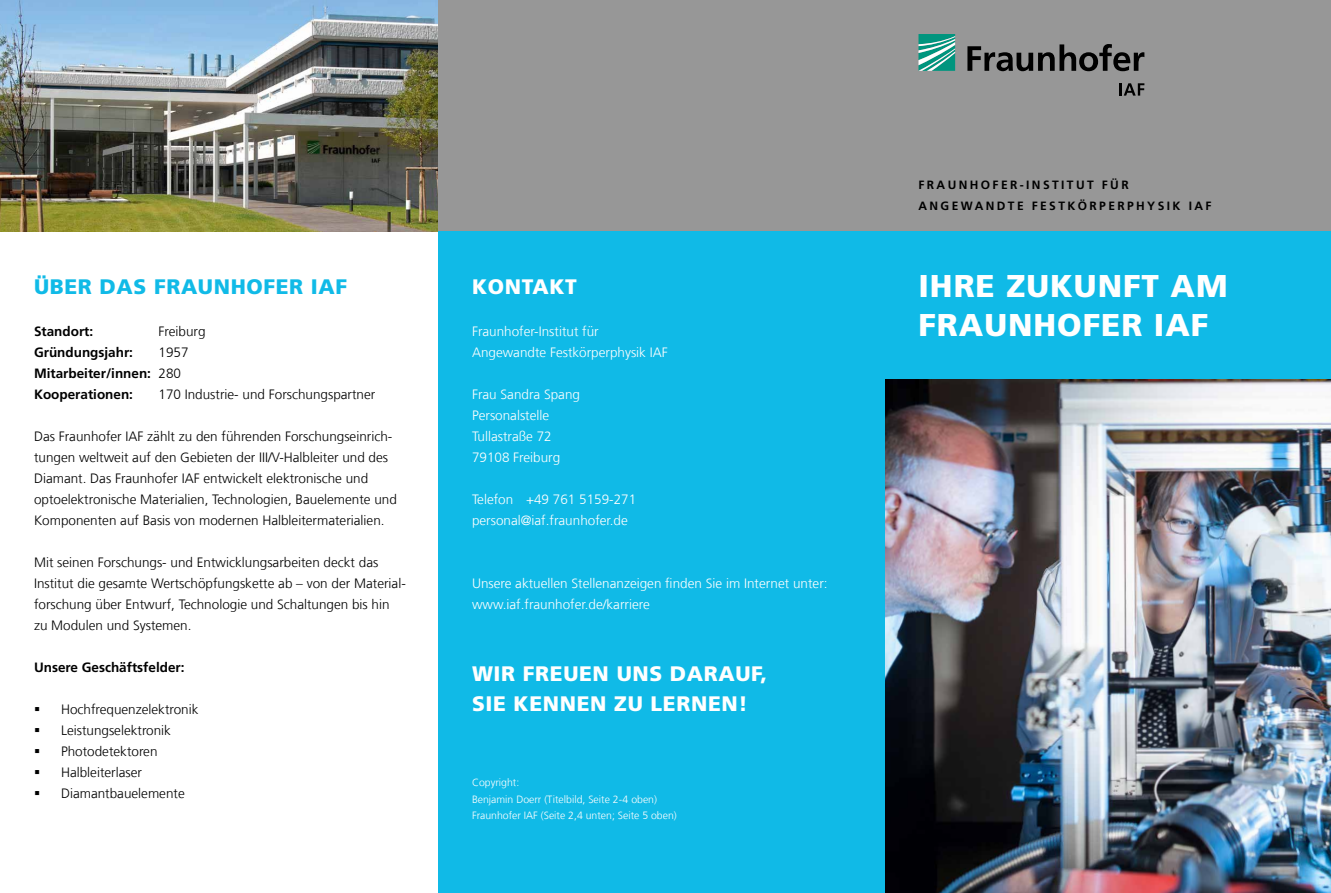
<style>
.page{position:relative;width:1331px;height:893px;background:#fff}
.page>*{position:absolute;margin:0;border:0;box-sizing:border-box;transform-origin:0 0}
.t1{font:900 31.5px "Frutiger LT Com";letter-spacing:.03em;color:#fff}
.t2{font:900 21px/30px "Frutiger LT Com";letter-spacing:.03em;color:#fff}
.t3{font:900 21px "Frutiger LT Com";letter-spacing:.03em;color:#10bae7}
.t4{font:300 13.5px/21px "Frutiger LT Com";color:#000}
.t5{font:300 13.5px/21px "Frutiger LT Com";color:#fff}
.t6{font:700 13.5px/21px "Frutiger LT Com";color:#000}
.t7{font:700 12px/21px "Frutiger LT Com";letter-spacing:.2em;color:#000}
.t8{font:300 10.5px/16.5px "Frutiger LT Com";color:#fff}
.s1{font-weight:300}
</style>
<div class="page">
<div style="left:0;top:0;width:1331px;height:231px;background:#979797"></div>
<img style="left:884px;top:378px;width:447px;height:515px">
<div style="left:438px;top:231px;width:446px;height:662px;background:#10bae7"></div>
<div style="left:876px;top:231px;width:455px;height:147px;background:#10bae7"></div>
<svg style="left:918px;top:34px;width:37px;height:37px"></svg>
<svg style="left:967px;top:44px;width:177px;height:27px"></svg>
<svg style="left:1119px;top:83px;width:25px;height:13px"></svg>
<img style="left:0;top:0;width:438px;height:231px">
<h2 class="t3" style="left:34px;top:274px;width:315px">ÜBER DAS FRAUNHOFER IAF</h2>
<h2 class="t2" style="left:472px;top:272px;width:106px">KONTAKT</h2>
<p class="t6" style="left:34px;top:321px;width:61px">Standort:</p>
<p class="t4" style="left:159px;top:321px;width:49px">Freiburg</p>
<p class="t6" style="left:34px;top:342px;width:100px">Gründungsjahr:</p>
<p class="t6" style="left:34px;top:342px;width:156px;text-indent:124px"><span class="s1">1957<br></span>Mitarbeiter/innen: <span class="s1">280<br></span>Kooperationen:</p>
<p class="t4" style="left:159px;top:384px;width:218px">170 Industrie- und Forschungspartner</p>
<p class="t4" style="left:34px;top:426px;width:364px">Das Fraunhofer IAF zählt zu den führenden Forschungseinrich&shy;tungen weltweit auf den Gebieten der III/V-Halbleiter und des Diamant. Das Fraunhofer IAF entwickelt elektronische und optoelektronische Materialien, Technologien, Bauelemente und Komponenten auf Basis von modernen Halbleitermaterialien.</p>
<p class="t4" style="left:34px;top:552px;width:372px">Mit seinen Forschungs- und Entwicklungsarbeiten deckt das Institut die gesamte Wertschöpfungskette ab – von der Material&shy;forschung über Entwurf, Technologie und Schaltungen bis hin zu Modulen und Systemen.</p>
<p class="t6" style="left:34px;top:657px;width:152px">Unsere Geschäftsfelder:</p>
<p class="t4" style="left:61px;top:699px;width:139px">Hochfrequenzelektronik<br>Leistungselektronik<br>Photodetektoren<br>Halbleiterlaser<br>Diamantbauelemente</p>
<p class="t5" style="left:472px;top:321px;width:128px">Fraunhofer-Institut für</p>
<p class="t5" style="left:472px;top:342px;width:197px">Angewandte Festkörperphysik IAF</p>
<p class="t5" style="left:472px;top:384px;width:110px">Frau Sandra Spang<br>Personalstelle<br>Tullastraße 72<br>79108 Freiburg</p>
<p class="t5" style="left:472px;top:489px;width:166px">Telefon +49 761 5159-271 personal@iaf.fraunhofer.de</p>
<p class="t5" style="left:472px;top:573px;width:357px">Unsere aktuellen Stellenanzeigen finden Sie im Internet unter: www.iaf.fraunhofer.de/karriere</p>
<h2 class="t2" style="left:472px;top:659px;width:297px">WIR FREUEN UNS DARAUF,<br>SIE KENNEN ZU LERNEN!</h2>
<p class="t8" style="left:472px;top:774px;width:206px">Copyright:<br>Benjamin Doerr (Titelbild, Seite 2-4 oben)<br>Fraunhofer IAF (Seite 2,4 unten; Seite 5 oben)</p>
<p class="t7" style="left:918px;top:174px;width:294px">FRAUNHOFER-INSTITUT FÜR<br>ANGEWANDTE FESTKÖRPERPHYSIK IAF</p>
<h1 class="t1" style="left:918px;top:267px;width:311px">IHRE ZUKUNFT AM</h1>
<h1 class="t1" style="left:918px;top:306px;width:291px">FRAUNHOFER IAF</h1>
</div>
